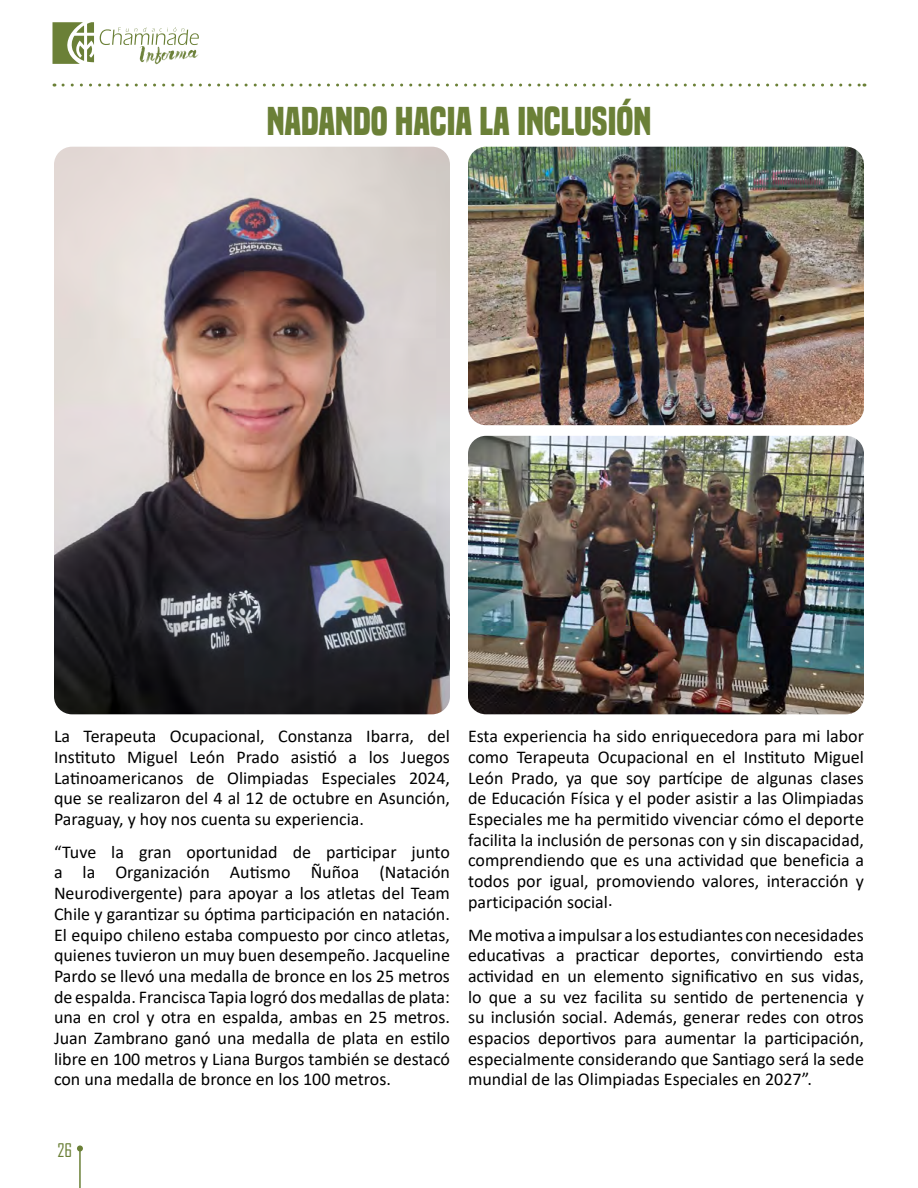
<style>
.page{position:relative;width:918px;height:1188px;background:#fff}
.page>*{position:absolute;margin:0;border:0;box-sizing:border-box;transform-origin:0 0}
.t1{font:700 37.5px "Built Titling Rg";color:#6b8037}
.t2{font:18px/20.7px "Calibri";color:#000;text-align:justify}
.t3{font:18px "Agency FB";color:#6b8037}
</style>
<div class="page">
<img style="left:54px;top:147px;width:396px;height:567px">
<img style="left:468px;top:147px;width:396px;height:278px">
<img style="left:468px;top:436px;width:396px;height:278px">
<hr style="left:79px;top:1148px;width:2px;height:40px;background:#6b8037">
<svg style="left:77px;top:1145px;width:6px;height:6px"></svg>
<svg style="left:63px;top:84px;width:802px;height:3px"></svg>
<svg style="left:52px;top:22px;width:147px;height:42px"></svg>
<h1 class="t1" style="left:267px;top:99px;width:386px">NADANDO HACIA LA INCLUSIÓN</h1>
<p class="t2" style="left:54px;top:726px;width:398px">La Terapeuta Ocupacional, Constanza Ibarra, del Instituto Miguel León Prado asistió a los Juegos Latinoamericanos de Olimpiadas Especiales 2024, que se realizaron del 4 al 12 de octubre en Asunción, Paraguay, y hoy nos cuenta su experiencia.</p>
<p class="t2" style="left:54px;top:841px;width:398px">“Tuve la gran oportunidad de participar junto a la Organización Autismo Ñuñoa (Natación Neurodivergente) para apoyar a los atletas del Team Chile y garantizar su óptima participación en natación.<br>El equipo chileno estaba compuesto por cinco atletas, quienes tuvieron un muy buen desempeño. Jacqueline Pardo se llevó una medalla de bronce en los 25 metros de espalda. Francisca Tapia logró dos medallas de plata: una en crol y otra en espalda, ambas en 25 metros.<br>Juan Zambrano ganó una medalla de plata en estilo libre en 100 metros y Liana Burgos también se destacó con una medalla de bronce en los 100 metros.</p>
<p class="t2" style="left:468px;top:726px;width:398px">Esta experiencia ha sido enriquecedora para mi labor como Terapeuta Ocupacional en el Instituto Miguel León Prado, ya que soy partícipe de algunas clases de Educación Física y el poder asistir a las Olimpiadas Especiales me ha permitido vivenciar cómo el deporte facilita la inclusión de personas con y sin discapacidad, comprendiendo que es una actividad que beneficia a todos por igual, promoviendo valores, interacción y participación social.</p>
<p class="t2" style="left:468px;top:924px;width:398px">Me motiva a impulsar a los estudiantes con necesidades educativas a practicar deportes, convirtiendo esta actividad en un elemento significativo en sus vidas, lo que a su vez facilita su sentido de pertenencia y su inclusión social. Además, generar redes con otros espacios deportivos para aumentar la participación, especialmente considerando que Santiago será la sede mundial de las Olimpiadas Especiales en 2027”.</p>
<p class="t3" style="left:58px;top:1139px;width:16px">26</p>
</div>
